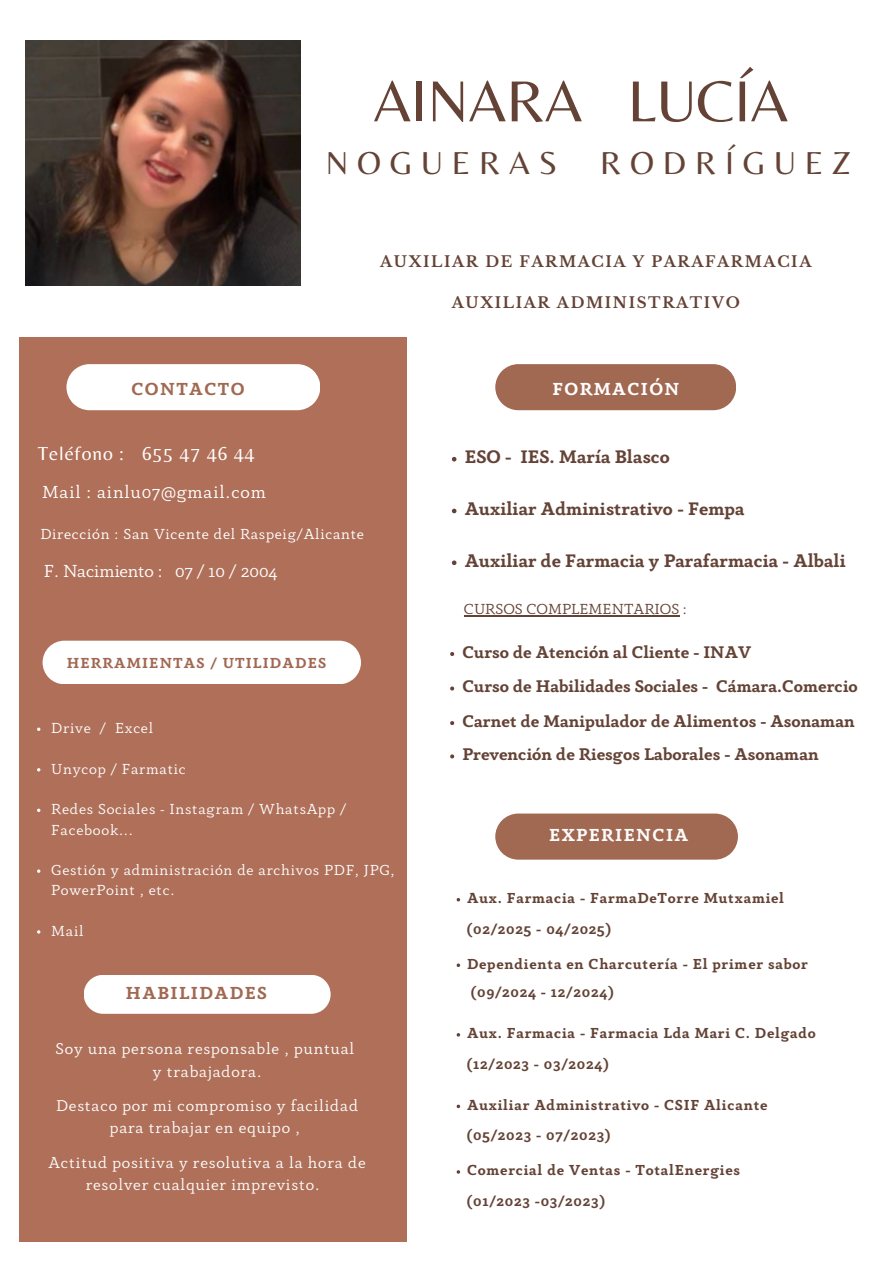
<style>
.page{position:relative;width:894px;height:1264px;background:#fff}
.page>*{position:absolute;margin:0;border:0;box-sizing:border-box;transform-origin:0 0}
.t1{font:60px "Belleza";color:#644336}
.t2{font:33px "Belleza";letter-spacing:.27em;color:#644336}
.t3{font:19.5px "Belleza";letter-spacing:.045em;color:#fff}
.t4{font:700 18.75px "Anaphora";color:#644336}
.t5{font:18px "Anaphora";color:#fcfcfc}
.t6{font:18px "Anaphora";letter-spacing:.045em;color:#fff}
.t7{font:700 18px "Anaphora";letter-spacing:.075em;color:#a16852}
.t8{font:700 18px "Anaphora";letter-spacing:.075em;color:#fcfcfc}
.t9{font:700 18px "Anaphora";letter-spacing:.075em;color:#fff}
.t10{font:700 17.4px "Anaphora";color:#644336}
.t11{font:16.2px/22.5px "Anaphora";letter-spacing:.045em;color:#fcfcfc;text-align:center}
.t12{font:700 15px "Anaphora";letter-spacing:.045em;color:#644336}
.t13{font:15px/20.2px "Anaphora";letter-spacing:.045em;color:#fcfcfc}
.t14{font:700 15px "Libre Baskerville";letter-spacing:.105em;color:#644336}
.t15{font:15px "Anaphora";letter-spacing:.045em;color:#fff}
.t16{font:700 15px "Anaphora";letter-spacing:.075em;color:#a16852}
.t17{font:15px "Anaphora";color:#644336}
</style>
<div class="page">
<div style="left:19px;top:337px;width:387px;height:904px;background:#af6f58"></div>
<div style="left:495px;top:364px;width:241px;height:46px;background:#a16852"></div>
<div style="left:84px;top:974px;width:246px;height:39px;background:#fff;border-radius:19px"></div>
<div style="left:495px;top:813px;width:242px;height:46px;background:#a16852"></div>
<div style="left:66px;top:364px;width:254px;height:46px;background:#fff"></div>
<svg style="left:555px;top:616px;width:31px;height:1px"></svg>
<img style="left:26px;top:41px;width:274px;height:244px">
<svg style="left:452px;top:457px;width:4px;height:4px"></svg>
<svg style="left:452px;top:508px;width:4px;height:5px"></svg>
<svg style="left:452px;top:560px;width:4px;height:5px"></svg>
<hr style="left:464px;top:615px;width:215px;height:1px;background:#644336">
<svg style="left:450px;top:652px;width:4px;height:4px"></svg>
<svg style="left:450px;top:686px;width:4px;height:4px"></svg>
<svg style="left:450px;top:721px;width:4px;height:4px"></svg>
<svg style="left:450px;top:754px;width:4px;height:4px"></svg>
<svg style="left:456px;top:963px;width:4px;height:4px"></svg>
<svg style="left:456px;top:1104px;width:4px;height:4px"></svg>
<div style="left:43px;top:640px;width:318px;height:44px;background:#fff"></div>
<h1 class="t1" style="left:373px;top:66px;width:416px">AINARA LUCÍA</h1>
<h2 class="t2" style="left:325px;top:143px;width:233px">NOGUERAS</h2>
<h2 class="t2" style="left:600px;top:143px;width:252px">RODRÍGUEZ</h2>
<h3 class="t7" style="left:131px;top:381px;width:114px">CONTACTO</h3>
<p class="t14" style="left:380px;top:252px;width:432px">AUXILIAR DE FARMACIA Y PARAFARMACIA</p>
<p class="t14" style="left:451px;top:293px;width:289px">AUXILIAR ADMINISTRATIVO</p>
<h3 class="t9" style="left:552px;top:381px;width:128px">FORMACIÓN</h3>
<h5 class="t3" style="left:38px;top:442px;width:218px">Teléfono : 655 47 46 44</h5>
<h5 class="t6" style="left:42px;top:485px;width:225px">Mail : ainlu07@gmail.com</h5>
<p class="t15" style="left:40px;top:528px;width:325px">Dirección : San Vicente del Raspeig/Alicante</p>
<h5 class="t5" style="left:44px;top:563px;width:235px">F. Nacimiento : 07 / 10 / 2004</h5>
<p class="t16" style="left:67px;top:656px;width:261px">HERRAMIENTAS / UTILIDADES</p>
<p class="t13" style="left:51px;top:719px;width:103px">Drive / Excel</p>
<p class="t13" style="left:51px;top:759px;width:136px">Unycop / Farmatic</p>
<p class="t13" style="left:51px;top:800px;width:296px">Redes Sociales - Instagram / WhatsApp /<br>Facebook...</p>
<p class="t13" style="left:51px;top:861px;width:344px">Gestión y administración de archivos PDF, JPG,<br>PowerPoint , etc.</p>
<p class="t13" style="left:51px;top:921px;width:34px">Mail</p>
<h3 class="t7" style="left:126px;top:985px;width:143px">HABILIDADES</h3>
<h6 class="t11" style="left:55px;top:1038px;width:300px">Soy una persona responsable , puntual y trabajadora.</h6>
<h6 class="t11" style="left:56px;top:1095px;width:303px">Destaco por mi compromiso y facilidad para trabajar en equipo ,</h6>
<h6 class="t11" style="left:48px;top:1152px;width:319px">Actitud positiva y resolutiva a la hora de resolver cualquier imprevisto.</h6>
<p class="t4" style="left:464px;top:449px;width:207px">ESO - IES. María Blasco</p>
<p class="t4" style="left:464px;top:501px;width:281px">Auxiliar Administrativo - Fempa</p>
<p class="t4" style="left:464px;top:553px;width:382px">Auxiliar de Farmacia y Parafarmacia - Albali</p>
<p class="t17" style="left:464px;top:603px;width:224px">CURSOS COMPLEMENTARIOS :</p>
<p class="t10" style="left:462px;top:645px;width:290px">Curso de Atención al Cliente - INAV</p>
<p class="t10" style="left:462px;top:679px;width:397px">Curso de Habilidades Sociales - Cámara.Comercio</p>
<p class="t10" style="left:462px;top:714px;width:394px">Carnet de Manipulador de Alimentos - Asonaman</p>
<p class="t10" style="left:462px;top:747px;width:358px">Prevención de Riesgos Laborales - Asonaman</p>
<h3 class="t8" style="left:549px;top:827px;width:141px">EXPERIENCIA</h3>
<p class="t12" style="left:467px;top:891px;width:318px">Aux. Farmacia - FarmaDeTorre Mutxamiel</p>
<p class="t12" style="left:466px;top:922px;width:147px">(02/2025 - 04/2025)</p>
<p class="t12" style="left:467px;top:957px;width:342px">Dependienta en Charcutería - El primer sabor</p>
<p class="t12" style="left:470px;top:986px;width:145px">(09/2024 - 12/2024)</p>
<p class="t12" style="left:467px;top:1027px;width:350px">Aux. Farmacia - Farmacia Lda Mari C. Delgado</p>
<p class="t12" style="left:466px;top:1057px;width:144px">(12/2023 - 03/2024)</p>
<p class="t12" style="left:467px;top:1098px;width:302px">Auxiliar Administrativo - CSIF Alicante</p>
<p class="t12" style="left:466px;top:1129px;width:146px">(05/2023 - 07/2023)</p>
<p class="t12" style="left:467px;top:1164px;width:274px">Comercial de Ventas - TotalEnergies</p>
<p class="t12" style="left:466px;top:1194px;width:141px">(01/2023 -03/2023)</p>
</div>
